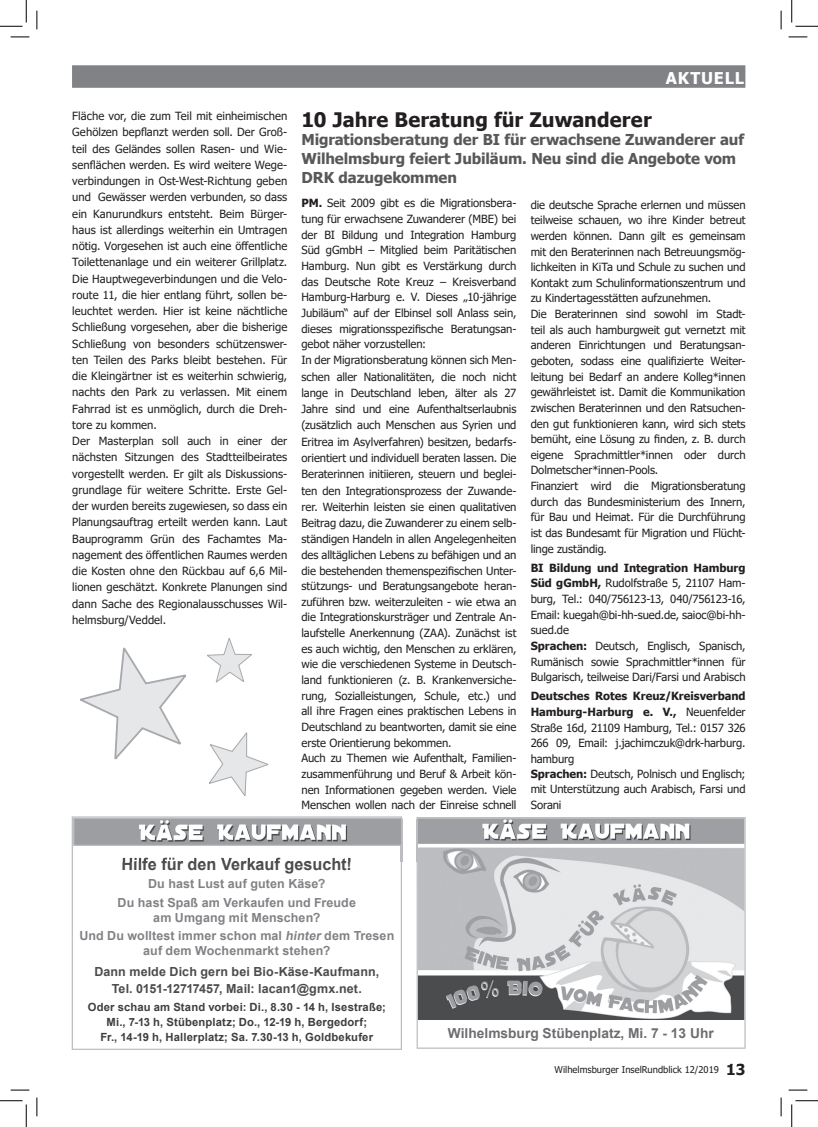
<style>
.page{position:relative;width:818px;height:1127px;background:#fff}
.page>*{position:absolute;margin:0;border:0;box-sizing:border-box;transform-origin:0 0}
.t1{font:700 20px "Tahoma";letter-spacing:.005em;color:#231f20}
.t2{font:700 16.25px "Arial";color:#4b4c4d}
.t3{font:700 16.25px "Tahoma";letter-spacing:.045em;color:#fff}
.t4{font:700 15px/18.8px "Tahoma";letter-spacing:-.005em;color:#57585a}
.t5{font:700 13.75px "Arial";color:#6c6d70}
.t6{font:700 12.5px/18.5px "Arial";letter-spacing:.01em;color:#808285;text-align:center}
.t7{font:700 12.5px/16.9px "Arial";letter-spacing:.01em;color:#4b4c4d;text-align:center}
.t8{font:11.25px/15.9px "Tahoma";letter-spacing:-.005em;color:#231f20}
.t9{font:700 11.25px/15px "Arial";letter-spacing:.015em;color:#3e3e3f;text-align:center}
.t10{font:9.38px "Tahoma";color:#231f20}
.s1{font-weight:700}
.s2{font-style:italic}
.s3{font-weight:700;font-size:15px}
</style>
<div class="page">
<svg style="left:80px;top:647px;width:106px;height:113px"></svg>
<div style="left:72px;top:65px;width:673px;height:23px;background:#808285"></div>
<svg style="left:417px;top:817px;width:329px;height:231px"></svg>
<svg style="left:72px;top:816px;width:330px;height:233px"></svg>
<svg style="left:209px;top:732px;width:60px;height:64px"></svg>
<img style="left:75px;top:819px;width:344px;height:42px">
<img style="left:417px;top:819px;width:1px;height:42px">
<img style="left:123px;top:857px;width:227px;height:4px">
<img style="left:401px;top:845px;width:1px;height:16px">
<img style="left:75px;top:819px;width:325px;height:24px">
<div style="left:73px;top:817px;width:329px;height:28px;border:1px solid #bcbdc0"></div>
<svg style="left:207px;top:638px;width:45px;height:44px"></svg>
<svg style="left:11px;top:36px;width:18px;height:2px"></svg>
<svg style="left:788px;top:36px;width:19px;height:2px"></svg>
<svg style="left:11px;top:1089px;width:18px;height:1px"></svg>
<svg style="left:788px;top:1089px;width:19px;height:1px"></svg>
<svg style="left:36px;top:11px;width:2px;height:18px"></svg>
<svg style="left:36px;top:1097px;width:2px;height:18px"></svg>
<svg style="left:780px;top:11px;width:2px;height:18px"></svg>
<svg style="left:780px;top:1097px;width:2px;height:18px"></svg>
<svg style="left:0;top:0;width:27px;height:27px"></svg>
<svg style="left:0;top:1100px;width:27px;height:26px"></svg>
<svg style="left:791px;top:0;width:27px;height:27px"></svg>
<svg style="left:791px;top:1100px;width:27px;height:26px"></svg>
<p class="t8" style="left:72px;top:108px;width:216px;line-height:16.2px">Fläche vor, die zum Teil mit einheimischen Gehölzen bepflanzt werden soll. Der Groß&shy;teil des Geländes sollen Rasen- und Wie&shy;senflächen werden. Es wird weitere Wege&shy;verbindungen in Ost-West-Richtung geben und Gewässer werden verbunden, so dass ein Kanurundkurs entsteht. Beim Bürger&shy;haus ist allerdings weiterhin ein Umtragen nötig. Vorgesehen ist auch eine öffentliche Toilettenanlage und ein weiterer Grillplatz.<br>Die Hauptwegeverbindungen und die Velo&shy;route 11, die hier entlang führt, sollen be&shy;leuchtet werden. Hier ist keine nächtliche Schließung vorgesehen, aber die bisherige Schließung von besonders schützenswer&shy;ten Teilen des Parks bleibt bestehen. Für die Kleingärtner ist es weiterhin schwierig, nachts den Park zu verlassen. Mit einem Fahrrad ist es unmöglich, durch die Dreh&shy;tore zu kommen.<br>Der Masterplan soll auch in einer der nächsten Sitzungen des Stadtteilbeirates vorgestellt werden. Er gilt als Diskussions&shy;grundlage für weitere Schritte. Erste Gel&shy;der wurden bereits zugewiesen, so dass ein Planungsauftrag erteilt werden kann. Laut Bauprogramm Grün des Fachamtes Ma&shy;nagement des öffentlichen Raumes werden die Kosten ohne den Rückbau auf 6,6 Mil&shy;lionen geschätzt. Konkrete Planungen sind dann Sache des Regionalausschusses Wil&shy;helmsburg/Veddel.</p>
<h2 class="t3" style="left:666px;top:66px;width:80px">AKTUELL</h2>
<h1 class="t1" style="left:301px;top:105px;width:352px">10 Jahre Beratung für Zuwanderer</h1>
<h3 class="t4" style="left:301px;top:131px;width:444px">Migrationsberatung der BI für erwachsene Zuwanderer auf<br>Wilhelmsburg feiert Jubiläum. Neu sind die Angebote vom<br>DRK dazugekommen</h3>
<p class="t8" style="left:301px;top:196px;width:216px"><span class="s1">PM.</span> Seit 2009 gibt es die Migrationsbera&shy;tung für erwachsene Zuwanderer (MBE) bei der BI Bildung und Integration Hamburg Süd gGmbH – Mitglied beim Paritätischen Hamburg. Nun gibt es Verstärkung durch das Deutsche Rote Kreuz – Kreisverband Hamburg-Harburg e. V. Dieses „10-jährige Jubiläum“ auf der Elbinsel soll Anlass sein, dieses migrationsspezifische Beratungsan&shy;gebot näher vorzustellen:<br>In der Migrationsberatung können sich Men&shy;schen aller Nationalitäten, die noch nicht lange in Deutschland leben, älter als 27<br>Jahre sind und eine Aufenthaltserlaubnis (zusätzlich auch Menschen aus Syrien und Eritrea im Asylverfahren) besitzen, bedarfs&shy;orientiert und individuell beraten lassen. Die Beraterinnen initiieren, steuern und beglei&shy;ten den Integrationsprozess der Zuwande&shy;rer. Weiterhin leisten sie einen qualitativen Beitrag dazu, die Zuwanderer zu einem selb&shy;ständigen Handeln in allen Angelegenheiten des alltäglichen Lebens zu befähigen und an die bestehenden themenspezifischen Unter&shy;stützungs- und Beratungsangebote heran&shy;zuführen bzw. weiterzuleiten - wie etwa an die Integrationskursträger und Zentrale An&shy;laufstelle Anerkennung (ZAA). Zunächst ist es auch wichtig, den Menschen zu erklären, wie die verschiedenen Systeme in Deutsch&shy;land funktionieren (z. B. Krankenversiche&shy;rung, Sozialleistungen, Schule, etc.) und all ihre Fragen eines praktischen Lebens in Deutschland zu beantworten, damit sie eine erste Orientierung bekommen.<br>Auch zu Themen wie Aufenthalt, Familien&shy;zusammenführung und Beruf &amp; Arbeit kön&shy;nen Informationen gegeben werden. Viele Menschen wollen nach der Einreise schnell</p>
<p class="t8" style="left:531px;top:197px;width:216px">die deutsche Sprache erlernen und müssen teilweise schauen, wo ihre Kinder betreut werden können. Dann gilt es gemeinsam mit den Beraterinnen nach Betreuungsmög&shy;lichkeiten in KiTa und Schule zu suchen und Kontakt zum Schulinformationszentrum und zu Kindertagesstätten aufzunehmen.<br>Die Beraterinnen sind sowohl im Stadt&shy;teil als auch hamburgweit gut vernetzt mit anderen Einrichtungen und Beratungsan&shy;geboten, sodass eine qualifizierte Weiter&shy;leitung bei Bedarf an andere Kolleg*innen gewährleistet ist. Damit die Kommunikation zwischen Beraterinnen und den Ratsuchen&shy;den gut funktionieren kann, wird sich stets bemüht, eine Lösung zu finden, z. B. durch eigene Sprachmittler*innen oder durch Dolmetscher*innen-Pools.<br>Finanziert wird die Migrationsberatung durch das Bundesministerium des Innern, für Bau und Heimat. Für die Durchführung ist das Bundesamt für Migration und Flücht&shy;linge zuständig.</p>
<p class="t8" style="left:531px;top:560px;width:216px"><span class="s1">BI Bildung und Integration Hamburg Süd gGmbH,</span> Rudolfstraße 5, 21107 Ham&shy;burg, Tel.: 040/756123-13, 040/756123-16, Email: kuegah@bi-hh-sued.de, saioc@bi-hh&shy;sued.de<br><span class="s1">Sprachen:</span> Deutsch, Englisch, Spanisch, Rumänisch sowie Sprachmittler*innen für Bulgarisch, teilweise Dari/Farsi und Arabisch</p>
<p class="t8" style="left:531px;top:689px;width:216px;line-height:15.5px"><span class="s1">Deutsches Rotes Kreuz/Kreisverband<br>Hamburg-Harburg e. V.,</span> Neuenfelder<br>Straße 16d, 21109 Hamburg, Tel.: 0157 326<br>266 09, Email: j.jachimczuk@drk-harburg. hamburg<br><span class="s1">Sprachen:</span> Deutsch, Polnisch und Englisch; mit Unterstützung auch Arabisch, Farsi und<br>Sorani</p>
<h2 class="t2" style="left:122px;top:852px;width:232px">Hilfe für den Verkauf gesucht!</h2>
<p class="t6" style="left:118px;top:874px;width:240px">Du hast Lust auf guten Käse?<br>Du hast Spaß am Verkaufen und Freude</p>
<p class="t6" style="left:79px;top:907px;width:316px">am Umgang mit Menschen?<br>Und Du wolltest immer schon mal <span class="s2">hinter</span>dem Tresen</p>
<p class="t6" style="left:143px;top:941px;width:189px">auf dem Wochenmarkt stehen?</p>
<p class="t7" style="left:94px;top:962px;width:286px">Dann melde Dich gern bei Bio-Käse-Kaufmann,<br>Tel. 0151-12717457, Mail: lacan1@gmx.net.</p>
<p class="t9" style="left:88px;top:999px;width:300px">Oder schau am Stand vorbei: Di., 8.30 - 14 h, Isestraße;<br>Mi., 7-13 h, Stübenplatz; Do., 12-19 h, Bergedorf;<br>Fr., 14-19 h, Hallerplatz; Sa. 7.30-13 h, Goldbekufer</p>
<p class="t5" style="left:448px;top:1023px;width:267px">Wilhelmsburg Stübenplatz, Mi. 7 - 13 Uhr</p>
<p class="t10" style="left:555px;top:1063px;width:192px">Wilhelmsburger InselRundblick 12/2019 <span class="s3">13</span></p>
</div>
